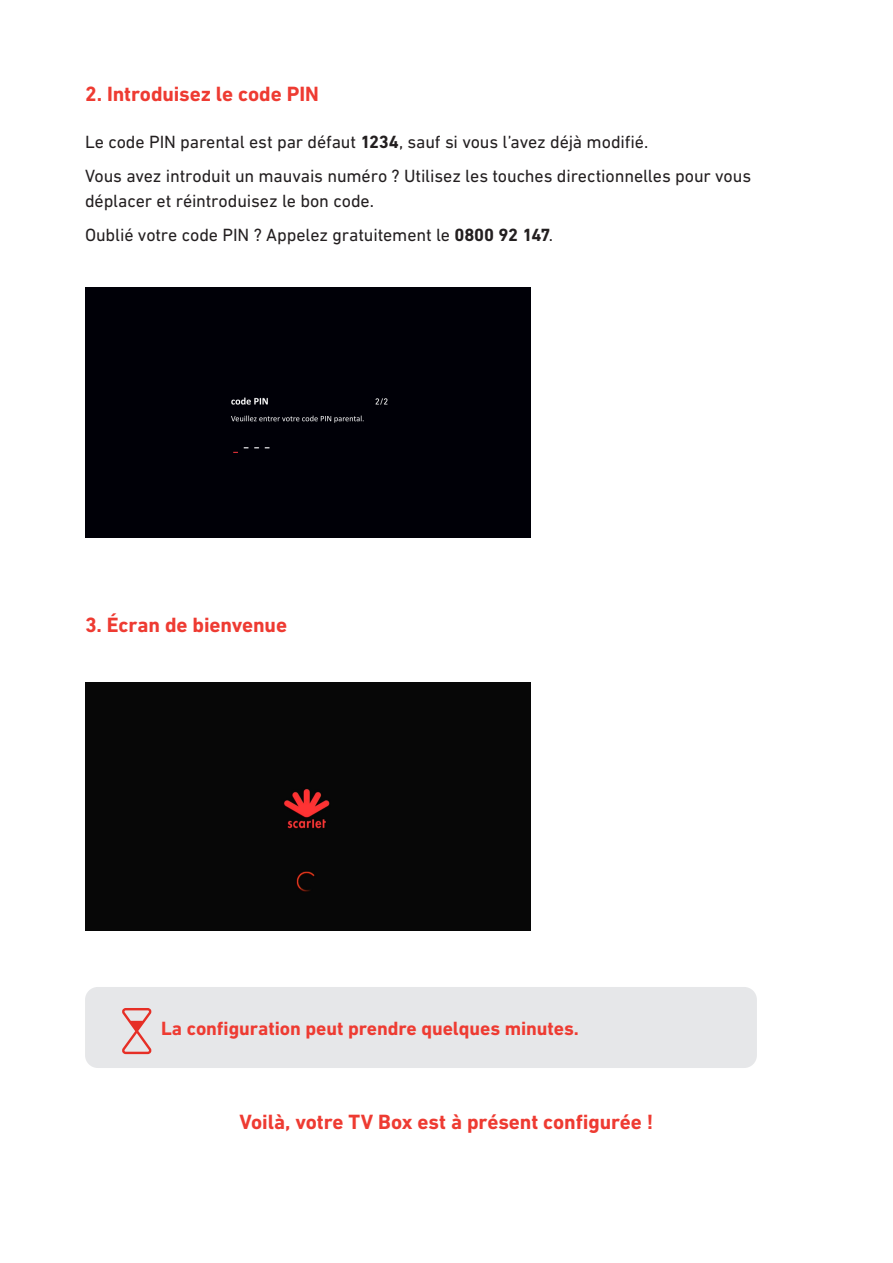
<style>
.page{position:relative;width:893px;height:1263px;background:#fff}
.page>*{position:absolute;margin:0;border:0;box-sizing:border-box;transform-origin:0 0}
.Titre_2{font:700 21px "DIN Next LT Pro";letter-spacing:-.005em;color:#ee3b32}
.Body_copy_cadre{font:700 19.5px "DIN Next LT Pro";letter-spacing:-.005em;color:#ee3b32}
.Body_copy{font:18px/25.5px "DIN Next LT Pro";letter-spacing:-.01em;color:#231f20}
.s1{font-weight:700}
</style>
<div class="page">
<div style="left:85px;top:987px;width:672px;height:81px;background:#e6e7e9;border-radius:13px"></div>
<div style="left:85px;top:288px;width:445px;height:250px;background:#000007"></div>
<div style="left:85px;top:682px;width:445px;height:248px;background:#070707"></div>
<svg style="left:122px;top:1008px;width:30px;height:46px"></svg>
<p class="Titre_2" style="left:85px;top:81px;width:235px">2. Introduisez le code PIN</p>
<p class="Body_copy" style="left:85px;top:128px;width:565px">Le code PIN parental est par défaut <span class="s1">1234</span>, sauf si vous l’avez déjà modifié.</p>
<p class="Body_copy" style="left:85px;top:162px;width:668px">Vous avez introduit un mauvais numéro ? Utilisez les touches directionnelles pour vous déplacer et réintroduisez le bon code.</p>
<p class="Body_copy" style="left:85px;top:222px;width:469px">Oublié votre code PIN ? Appelez gratuitement le <span class="s1">0800 92 147</span>.</p>
<p class="Titre_2" style="left:85px;top:613px;width:204px">3. Écran de bienvenue</p>
<p class="Body_copy_cadre" style="left:161px;top:1017px;width:420px">La configuration peut prendre quelques minutes.</p>
<p class="Titre_2" style="left:239px;top:1109px;width:415px">Voilà, votre TV Box est à présent configurée !</p>
</div>
